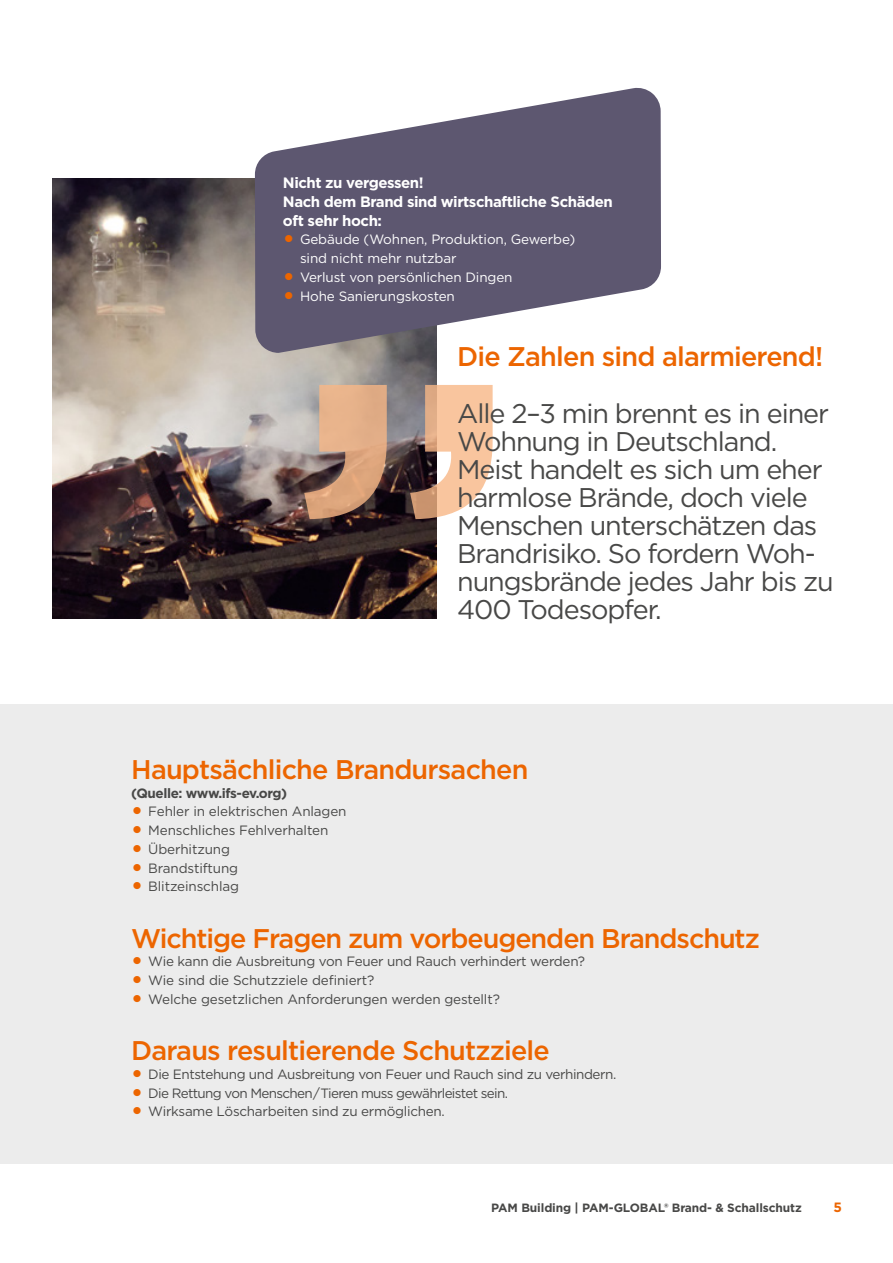
<style>
.page{position:relative;width:893px;height:1263px;background:#fff}
.page>*{position:absolute;margin:0;border:0;box-sizing:border-box;transform-origin:0 0}
.Fließtext{font:27px/28px "Gotham";letter-spacing:-.04em;color:#484847}
.Subheadlines{font:500 27px "Gotham";letter-spacing:-.03em;color:#ec6500}
.Zwischenüberschrifte{font:700 15px/18.8px "Gotham";letter-spacing:-.03em;color:#fff}
.t1{font:13.5px "Gotham";letter-spacing:-.02em;color:#484847}
.t2{font:13.5px/18.8px "Gotham";letter-spacing:-.01em;color:#fff}
.t3{font:13.5px "Gotham";letter-spacing:-.05em;color:#484847}
.Zwischenüberschrifte-2{font:700 13.5px "Gotham";letter-spacing:-.03em;color:#484847}
.t4{font:700 13.5px "Gotham";color:#ec6500}
.t5{font:700 12px "Gotham";letter-spacing:-.01em;color:#484847}
.s1{font-weight:700;font-size:24px;color:#ec6500}
</style>
<div class="page">
<div style="left:0;top:704px;width:893px;height:459px;background:#ececec"></div>
<img style="left:52px;top:178px;width:385px;height:440px">
<svg style="left:255px;top:87px;width:406px;height:266px;fill:#5d5770"></svg>
<svg style="left:304px;top:385px;width:189px;height:134px;background:#b9967f"></svg>
<p class="Zwischenüberschrifte" style="left:283px;top:173px;width:142px">Nicht zu vergessen!</p>
<p class="Zwischenüberschrifte" style="left:283px;top:192px;width:331px">Nach dem Brand sind wirtschaftliche Schäden oft sehr hoch:</p>
<p class="t2" style="left:300px;top:230px;width:277px;text-indent:-17px"><span class="s1">•</span> Gebäude (Wohnen, Produktion, Gewerbe) sind nicht mehr nutzbar</p>
<p class="t2" style="left:283px;top:267px;width:231px"><span class="s1">•</span> Verlust von persönlichen Dingen</p>
<p class="t2" style="left:283px;top:286px;width:173px"><span class="s1">•</span> Hohe Sanierungskosten</p>
<p class="Subheadlines" style="left:457px;top:339px;width:368px">Die Zahlen sind alarmierend!</p>
<p class="Fließtext" style="left:457px;top:398px;width:378px">Alle 2–3 min brennt es in einer<br>Wohnung in Deutschland.<br>Meist handelt es sich um eher harmlose Brände, doch viele<br>Menschen unterschätzen das<br>Brandrisiko. So fordern Woh&shy;nungsbrände jedes Jahr bis zu<br>400 Todesopfer.</p>
<p class="Subheadlines" style="left:131px;top:752px;width:399px">Hauptsächliche Brandursachen</p>
<p class="Zwischenüberschrifte-2" style="left:131px;top:784px;width:158px">(Quelle: www.ifs-ev.org)</p>
<p class="t1" style="left:131px;top:803px;width:217px"><span class="s1">•</span> Fehler in elektrischen Anlagen</p>
<p class="t1" style="left:131px;top:822px;width:199px"><span class="s1">•</span> Menschliches Fehlverhalten</p>
<p class="t1" style="left:131px;top:840px;width:100px"><span class="s1">•</span> Überhitzung</p>
<p class="t1" style="left:131px;top:859px;width:108px"><span class="s1">•</span> Brandstiftung</p>
<p class="t1" style="left:131px;top:878px;width:109px"><span class="s1">•</span> Blitzeinschlag</p>
<p class="Subheadlines" style="left:131px;top:920px;width:630px">Wichtige Fragen zum vorbeugenden Brandschutz</p>
<p class="t1" style="left:131px;top:953px;width:455px"><span class="s1">•</span> Wie kann die Ausbreitung von Feuer und Rauch verhindert werden?</p>
<p class="t1" style="left:131px;top:972px;width:245px"><span class="s1">•</span> Wie sind die Schutzziele definiert?</p>
<p class="t1" style="left:131px;top:990px;width:370px"><span class="s1">•</span> Welche gesetzlichen Anforderungen werden gestellt?</p>
<p class="Subheadlines" style="left:131px;top:1033px;width:420px">Daraus resultierende Schutzziele</p>
<p class="t1" style="left:131px;top:1065px;width:487px"><span class="s1">•</span> Die Entstehung und Ausbreitung von Feuer und Rauch sind zu verhindern.</p>
<p class="t3" style="left:131px;top:1084px;width:378px"><span class="s1">•</span> Die Rettung von Menschen / Tieren muss gewährleistet sein.</p>
<p class="t1" style="left:131px;top:1103px;width:315px"><span class="s1">•</span> Wirksame Löscharbeiten sind zu ermöglichen.</p>
<p class="t5" style="left:491px;top:1200px;width:312px">PAM Building | PAM-GLOBAL® Brand- &amp; Schallschutz</p>
<p class="t4" style="left:833px;top:1198px;width:10px">5</p>
</div>
